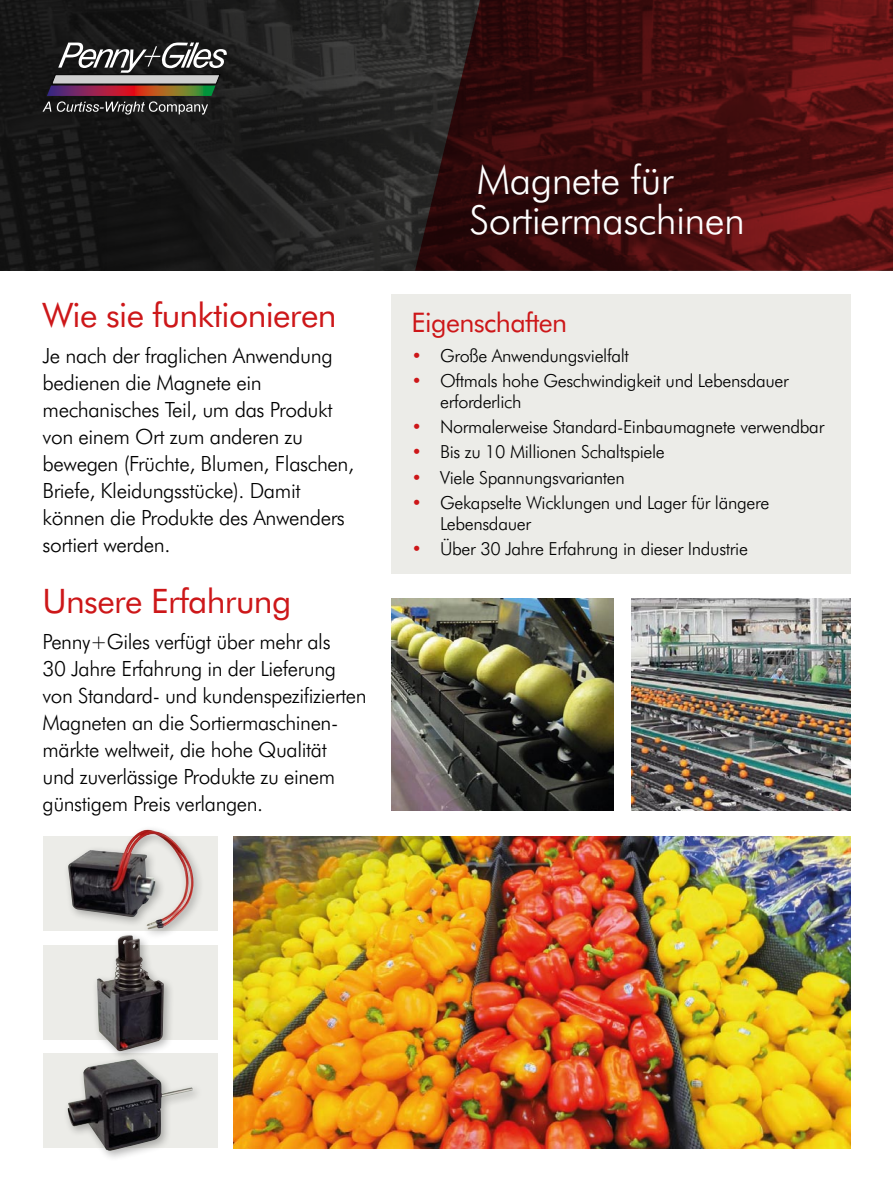
<style>
.page{position:relative;width:893px;height:1191px;background:#fff}
.page>*{position:absolute;margin:0;border:0;box-sizing:border-box;transform-origin:0 0}
.t1{font:300 39.9px/40.5px "Futura BT";letter-spacing:-.015em;color:#fff}
.t2{font:33.75px "Futura BT";letter-spacing:-.02em;color:#cd1719}
.t3{font:27px "Futura BT";letter-spacing:-.02em;color:#cd1719}
.t4{font:300 21px/27px "Futura BT";letter-spacing:-.02em;color:#000}
.t5{font:300 18px/21px "Futura BT";letter-spacing:-.02em;color:#000}
.s1{color:#cd1719}
</style>
<div class="page">
<div style="left:391px;top:294px;width:459px;height:280px;background:#ecece8"></div>
<img style="left:234px;top:836px;width:616px;height:312px">
<img style="left:391px;top:598px;width:222px;height:212px">
<img style="left:631px;top:598px;width:219px;height:212px">
<div style="left:43px;top:836px;width:174px;height:95px;background:#ecece8"></div>
<div style="left:43px;top:1053px;width:174px;height:95px;background:#ecece8"></div>
<div style="left:43px;top:944px;width:174px;height:95px;background:#ecece8"></div>
<div style="left:63px;top:824px;width:141px;height:116px;background:#000;opacity:.3"></div>
<img style="left:68px;top:829px;width:125px;height:100px">
<div style="left:91px;top:930px;width:83px;height:131px;background:#000;opacity:.3"></div>
<img style="left:97px;top:935px;width:67px;height:116px">
<div style="left:62px;top:1053px;width:141px;height:108px;background:#000;opacity:.3"></div>
<img style="left:68px;top:1059px;width:125px;height:91px">
<svg style="left:0;top:0;width:415px;height:271px;background:#1d1d1d"></svg>
<svg style="left:43px;top:43px;width:184px;height:72px;background:#5a504f"></svg>
<svg style="left:415px;top:0;width:478px;height:271px;background:#430f10"></svg>
<h2 class="t2" style="left:43px;top:295px;width:296px">Wie sie funktionieren</h2>
<p class="t4" style="left:43px;top:341px;width:313px">Je nach der fraglichen Anwendung bedienen die Magnete ein mechanisches Teil, um das Produkt von einem Ort zum anderen zu bewegen (Früchte, Blumen, Flaschen,<br>Briefe, Kleidungsstücke). Damit können die Produkte des Anwenders sortiert werden.</p>
<h2 class="t2" style="left:43px;top:580px;width:250px">Unsere Erfahrung</h2>
<p class="t4" style="left:43px;top:627px;width:326px">Penny+Giles verfügt über mehr als<br>30 Jahre Erfahrung in der Lieferung von Standard- und kundenspezifizierten Magneten an die Sortiermaschinen&shy;märkte weltweit, die hohe Qualität<br>und zuverlässige Produkte zu einem günstigem Preis verlangen.</p>
<h1 class="t1" style="left:469px;top:159px;width:277px">Magnete für<br>Sortiermaschinen</h1>
<p class="t3" style="left:412px;top:306px;width:157px">Eigenschaften</p>
<p class="t5" style="left:412px;top:344px;width:219px"><span class="s1">•</span> Große Anwendungsvielfalt</p>
<p class="t5" style="left:440px;top:370px;width:350px;text-indent:-28px"><span class="s1">•</span> Oftmals hohe Geschwindigkeit und Lebensdauer erforderlich</p>
<p class="t5" style="left:412px;top:416px;width:414px"><span class="s1">•</span> Normalerweise Standard-Einbaumagnete verwendbar</p>
<p class="t5" style="left:412px;top:441px;width:255px"><span class="s1">•</span> Bis zu 10 Millionen Schaltspiele</p>
<p class="t5" style="left:412px;top:466px;width:215px"><span class="s1">•</span> Viele Spannungsvarianten</p>
<p class="t5" style="left:440px;top:492px;width:331px;text-indent:-28px"><span class="s1">•</span> Gekapselte Wicklungen und Lager für längere<br>Lebensdauer</p>
<p class="t5" style="left:412px;top:538px;width:338px"><span class="s1">•</span> Über 30 Jahre Erfahrung in dieser Industrie</p>
</div>
